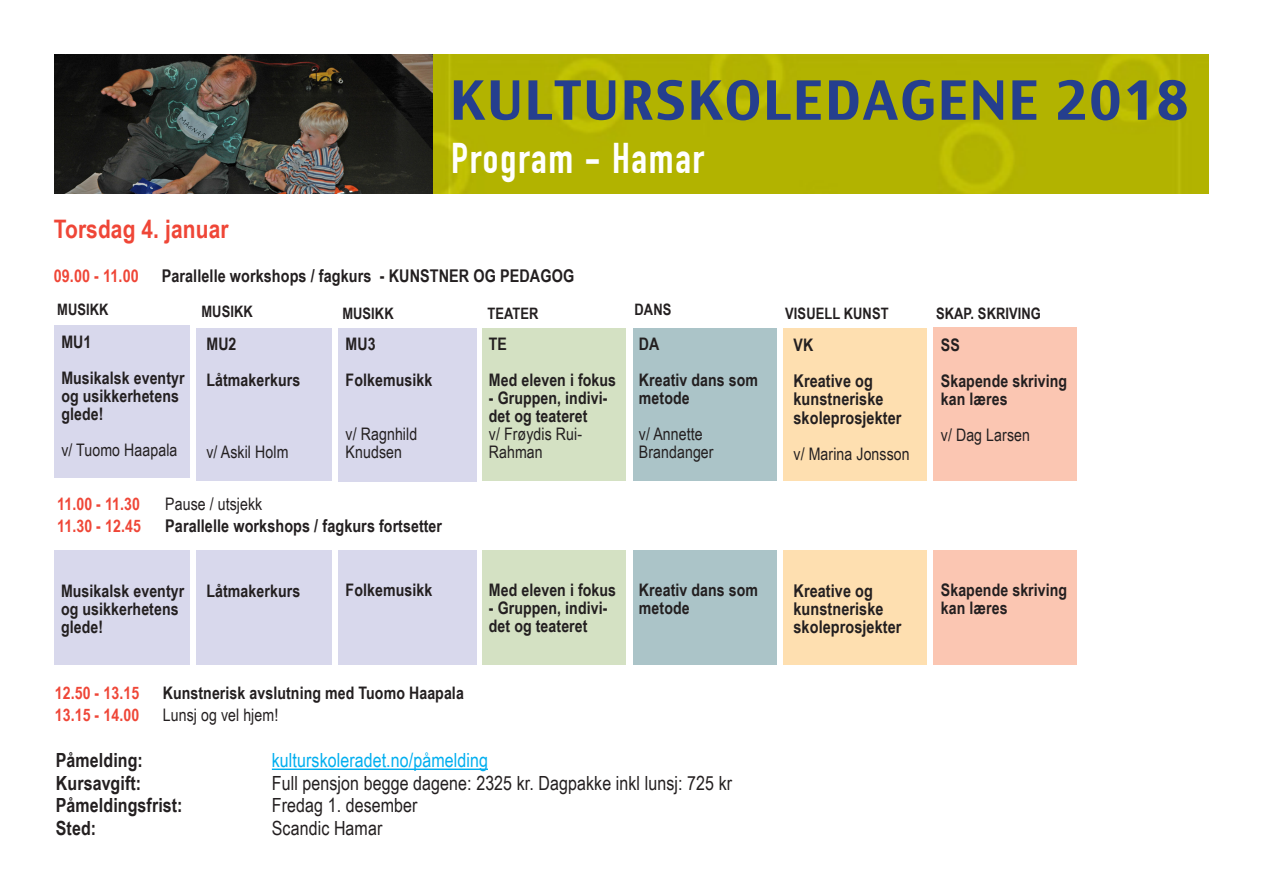
<style>
.page{position:relative;width:1263px;height:893px;background:#fff}
.page>*{position:absolute;margin:0;border:0;box-sizing:border-box;transform-origin:0 0}
.t1{font:52.5px "Charcoal CY";letter-spacing:.04em;color:#253f8e}
.t2{font:700 42px "DIN Condensed";letter-spacing:.04em;color:#fff}
.t3{font:700 25.5px "Arial Narrow";letter-spacing:.005em;color:#ef4637}
.t4{font:19.5px "Arial Narrow";letter-spacing:.005em;color:#231f20}
.t5{font:700 19.5px "Arial Narrow";letter-spacing:.005em;color:#231f20}
.t6{font:19.5px "Arial Narrow";letter-spacing:.005em;color:#00aeef}
.t7{font:700 17.55px "Arial Narrow";letter-spacing:.005em;color:#231f20}
.t8{font:700 17.55px "Arial Narrow";letter-spacing:.005em;color:#ef4637}
.t9{font:700 17.25px/18px "Arial Narrow";letter-spacing:.005em;color:#231f20}
.t10{font:17.25px/18px "Arial Narrow";letter-spacing:.005em;color:#231f20}
.t11{font:700 17.25px "Arial Narrow";letter-spacing:.005em;color:#ef4637}
.t12{font:700 15.75px "Arial Narrow";letter-spacing:.005em;color:#231f20}
.s1{font-size:17.25px}
</style>
<div class="page">
<img style="left:433px;top:54px;width:776px;height:139px">
<img style="left:54px;top:54px;width:379px;height:139px">
<hr style="left:272px;top:769px;width:216px;height:1px;background:#00aeef">
<div style="left:54px;top:325px;width:136px;height:152px;background:#d8d8ec"></div>
<div style="left:482px;top:328px;width:144px;height:152px;background:#d4e1c3"></div>
<div style="left:196px;top:328px;width:135px;height:153px;background:#d8d8ec"></div>
<div style="left:633px;top:328px;width:143px;height:152px;background:#abc4c8"></div>
<div style="left:934px;top:328px;width:143px;height:153px;background:#fbc6b2"></div>
<div style="left:784px;top:328px;width:143px;height:152px;background:#fedfb0"></div>
<div style="left:338px;top:328px;width:138px;height:153px;background:#d8d8ec"></div>
<div style="left:54px;top:551px;width:136px;height:114px;background:#d8d8ec"></div>
<div style="left:482px;top:550px;width:144px;height:114px;background:#d4e1c3"></div>
<div style="left:196px;top:550px;width:135px;height:115px;background:#d8d8ec"></div>
<div style="left:633px;top:550px;width:143px;height:114px;background:#abc4c8"></div>
<div style="left:934px;top:550px;width:143px;height:115px;background:#fbc6b2"></div>
<div style="left:784px;top:550px;width:143px;height:114px;background:#fedfb0"></div>
<div style="left:338px;top:550px;width:138px;height:115px;background:#d8d8ec"></div>
<p class="t1" style="left:450px;top:67px;width:740px">KULTURSKOLEDAGENE 2018</p>
<p class="t2" style="left:451px;top:133px;width:255px">Program - Hamar</p>
<p class="t3" style="left:54px;top:210px;width:176px">Torsdag 4. januar</p>
<p class="t8" style="left:54px;top:262px;width:87px">09.00 - 11.00</p>
<p class="t7" style="left:162px;top:262px;width:414px">Parallelle workshops / fagkurs - KUNSTNER OG PEDAGOG</p>
<p class="t12" style="left:57px;top:298px;width:53px">MUSIKK</p>
<p class="t9" style="left:61px;top:332px;width:32px">MU1</p>
<p class="t9" style="left:61px;top:368px;width:125px">Musikalsk eventyr og usikkerhetens glede!</p>
<p class="t10" style="left:61px;top:440px;width:118px">v/ Tuomo Haapala</p>
<p class="t12" style="left:201px;top:300px;width:53px">MUSIKK</p>
<p class="t12" style="left:487px;top:301px;width:53px">TEATER</p>
<p class="t12" style="left:635px;top:298px;width:38px">DANS</p>
<p class="t12" style="left:785px;top:301px;width:105px">VISUELL KUNST</p>
<p class="t12" style="left:936px;top:301px;width:106px">SKAP. SKRIVING</p>
<p class="t9" style="left:489px;top:334px;width:20px">TE</p>
<p class="t9" style="left:489px;top:370px;width:129px">Med eleven i fokus</p>
<p class="t9" style="left:489px;top:388px;width:120px">- Gruppen, indivi&shy;det og teateret</p>
<p class="t10" style="left:489px;top:424px;width:95px">v/ Frøydis Rui-<br>Rahman</p>
<p class="t12" style="left:342px;top:301px;width:53px">MUSIKK</p>
<p class="t9" style="left:346px;top:334px;width:32px">MU3</p>
<p class="t9" style="left:346px;top:370px;width:88px">Folkemusikk</p>
<p class="t9" style="left:206px;top:334px;width:32px">MU2</p>
<p class="t9" style="left:206px;top:370px;width:95px">Låtmakerkurs</p>
<p class="t9" style="left:639px;top:334px;width:22px">DA</p>
<p class="t9" style="left:639px;top:370px;width:121px">Kreativ dans som metode</p>
<p class="t10" style="left:639px;top:425px;width:65px">v/ Annette</p>
<p class="t10" style="left:639px;top:443px;width:76px">Brandanger</p>
<p class="t9" style="left:941px;top:335px;width:20px">SS</p>
<p class="t9" style="left:941px;top:371px;width:128px">Skapende skriving</p>
<p class="t9" style="left:941px;top:389px;width:68px">kan læres</p>
<p class="t10" style="left:941px;top:425px;width:91px">v/ Dag Larsen</p>
<p class="t9" style="left:793px;top:335px;width:21px">VK</p>
<p class="t7" style="left:793px;top:367px;width:81px">Kreative og</p>
<p class="t7" style="left:793px;top:386px;width:91px">kunstneriske</p>
<p class="t7" style="left:793px;top:404px;width:109px">skoleprosjekter</p>
<p class="t10" style="left:793px;top:444px;width:118px">v/ Marina Jonsson</p>
<p class="t10" style="left:346px;top:424px;width:73px">v/ Ragnhild</p>
<p class="t10" style="left:346px;top:442px;width:58px">Knudsen</p>
<p class="t10" style="left:206px;top:443px;width:83px">v/ Askil Holm</p>
<p class="t11" style="left:57px;top:491px;width:84px">11.00 - 11.30</p>
<p class="t10" style="left:165px;top:494px;width:99px">Pause / utsjekk</p>
<p class="t11" style="left:57px;top:513px;width:85px">11.30 - 12.45</p>
<p class="t7" style="left:165px;top:513px;width:278px">Parallelle workshops / fagkurs <span class="s1">fortsetter</span></p>
<p class="t9" style="left:61px;top:581px;width:125px">Musikalsk eventyr og usikkerhetens glede!</p>
<p class="t9" style="left:489px;top:580px;width:129px">Med eleven i fokus</p>
<p class="t9" style="left:346px;top:580px;width:88px">Folkemusikk</p>
<p class="t9" style="left:206px;top:581px;width:95px">Låtmakerkurs</p>
<p class="t9" style="left:639px;top:580px;width:121px">Kreativ dans som metode</p>
<p class="t9" style="left:941px;top:580px;width:128px">Skapende skriving</p>
<p class="t7" style="left:793px;top:577px;width:81px">Kreative og</p>
<p class="t7" style="left:793px;top:595px;width:91px">kunstneriske</p>
<p class="t7" style="left:793px;top:614px;width:109px">skoleprosjekter</p>
<p class="t9" style="left:489px;top:598px;width:120px">- Gruppen, indivi&shy;det og teateret</p>
<p class="t9" style="left:941px;top:598px;width:68px">kan læres</p>
<p class="t11" style="left:55px;top:680px;width:86px">12.50 - 13.15</p>
<p class="t9" style="left:163px;top:683px;width:303px">Kunstnerisk avslutning med Tuomo Haapala</p>
<p class="t11" style="left:55px;top:702px;width:86px">13.15 - 14.00</p>
<p class="t10" style="left:163px;top:706px;width:117px">Lunsj og vel hjem!</p>
<p class="t5" style="left:56px;top:746px;width:89px">Påmelding:</p>
<p class="t6" style="left:272px;top:746px;width:218px">kulturskoleradet.no/påmelding</p>
<p class="t5" style="left:56px;top:768px;width:87px">Kursavgift:</p>
<p class="t4" style="left:272px;top:768px;width:462px">Full pensjon begge dagene: 2325 kr. Dagpakke inkl lunsj: 725 kr</p>
<p class="t5" style="left:56px;top:791px;width:128px">Påmeldingsfrist:</p>
<p class="t4" style="left:272px;top:791px;width:147px">Fredag 1. desember</p>
<p class="t5" style="left:56px;top:813px;width:42px">Sted:</p>
<p class="t4" style="left:272px;top:813px;width:112px">Scandic Hamar</p>
</div>
